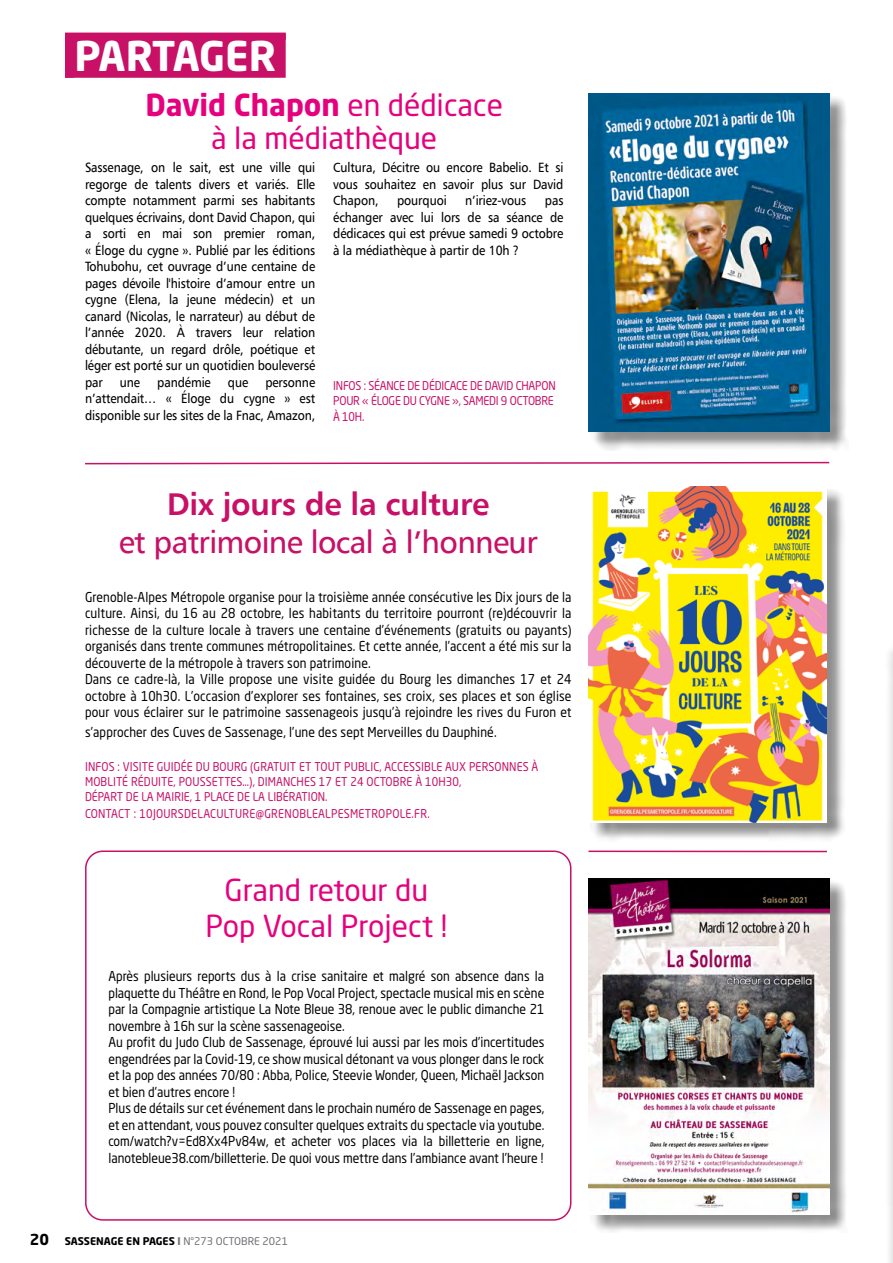
<style>
.page{position:relative;width:893px;height:1263px;background:#fff}
.page>*{position:absolute;margin:0;border:0;box-sizing:border-box;transform-origin:0 0}
.t1{font:700 40.5px "Neo Sans Std";letter-spacing:-.02em;color:#fff}
.t2{font:31.5px "Humanist 777 BT";letter-spacing:-.02em;color:#c71066}
.t3{font:700 31.5px "Humanist 777 BT";letter-spacing:-.01em;color:#c71066}
.t4{font:30px/33px "Neo Sans Std";color:#e6007d;text-align:center}
.t5{font:700 15px "Neo Sans Std";color:#000}
.t6{font:13.5px/16.5px "Neo Sans Std";color:#000;scale:.9 1}
.t7{font:13.5px/16.5px "Humanist 777 BT";letter-spacing:-.01em;color:#000;text-align:justify;scale:.9 1}
.t8{font:12px/15px "Neo Sans Std";letter-spacing:.01em;color:#c71066;scale:.9 1}
.t9{font:12px/15px "Neo Sans Std";letter-spacing:-.02em;color:#c71066;scale:.9 1}
.t10{font:700 10.5px "Neo Sans Std";color:#000}
.s1{font-weight:700}
.s2{color:#706f75}
.s3{font-weight:400;color:#706f75}
</style>
<div class="page">
<div style="left:884px;top:641px;width:9px;height:622px;background:#f6f6f6"></div>
<hr style="left:892px;top:646px;width:1px;height:617px;background:#efeceb">
<div style="left:85px;top:850px;width:486px;height:371px;border:2px solid #c71066;border-radius:17px"></div>
<div style="left:65px;top:33px;width:221px;height:45px;background:#c71066"></div>
<div style="left:590px;top:95px;width:258px;height:356px;background:#000;opacity:.45"></div>
<img style="left:588px;top:93px;width:241px;height:339px">
<div style="left:590px;top:880px;width:258px;height:353px;background:#000;opacity:.45"></div>
<img style="left:588px;top:878px;width:241px;height:336px">
<svg style="left:85px;top:461px;width:745px;height:4px"></svg>
<hr style="left:588px;top:850px;width:239px;height:2px;background:#c71066">
<div style="left:590px;top:489px;width:256px;height:352px;background:#000;opacity:.45"></div>
<img style="left:588px;top:487px;width:239px;height:335px">
<h1 class="t1" style="left:74px;top:30px;width:203px">PARTAGER</h1>
<h3 class="t4" style="left:145px;top:88px;width:359px"><span class="s1">David Chapon</span> en dédicace à la médiathèque</h3>
<p class="t7" style="left:85px;top:159px;width:257px">Sassenage, on le sait, est une ville qui regorge de talents divers et variés. Elle compte notamment parmi ses habitants quelques écrivains, dont David Chapon, qui a sorti en mai son premier roman, « Éloge du cygne ». Publié par les éditions Tohubohu, cet ouvrage d’une centaine de pages dévoile l'histoire d’amour entre un cygne (Elena, la jeune médecin) et un canard (Nicolas, le narrateur) au début de l’année 2020. À travers leur relation débutante, un regard drôle, poétique et léger est porté sur un quotidien bouleversé par</p>
<p class="t7" style="left:120px;top:373px;width:24px">une</p>
<p class="t7" style="left:157px;top:373px;width:61px">pandémie</p>
<p class="t7" style="left:228px;top:373px;width:24px">que</p>
<p class="t7" style="left:85px;top:373px;width:257px;text-indent:180px">personne n’attendait… « Éloge du cygne » est disponible sur les sites de la Fnac, Amazon,</p>
<p class="t7" style="left:333px;top:159px;width:257px">Cultura, Décitre ou encore Babelio. Et si vous souhaitez en savoir plus sur David Chapon,</p>
<p class="t7" style="left:397px;top:192px;width:57px">pourquoi</p>
<p class="t7" style="left:465px;top:192px;width:69px">n’iriez-vous</p>
<p class="t7" style="left:333px;top:192px;width:257px;text-indent:212px">pas échanger avec lui lors de sa séance de dédicaces qui est prévue samedi 9 octobre à la médiathèque à partir de 10h ?</p>
<p class="t9" style="left:333px;top:378px;width:249px">INFOS : SÉANCE DE DÉDICACE DE DAVID CHAPON<br>POUR « ÉLOGE DU CYGNE », SAMEDI 9 OCTOBRE</p>
<p class="t8" style="left:333px;top:409px;width:36px">À 10H.</p>
<h2 class="t3" style="left:167px;top:484px;width:324px">Dix jours de la culture</h2>
<h2 class="t2" style="left:119px;top:522px;width:421px">et patrimoine local à l’honneur</h2>
<p class="t6" style="left:85px;top:588px;width:542px">Grenoble-Alpes Métropole organise pour la troisième année consécutive les Dix jours de la culture. Ainsi, du 16 au 28 octobre, les habitants du territoire pourront (re)découvrir la richesse de la culture locale à travers une centaine d’événements (gratuits ou payants) organisés dans trente communes métropolitaines. Et cette année, l’accent a été mis sur la découverte de la métropole à travers son patrimoine.<br>Dans ce cadre-là, la Ville propose une visite guidée du Bourg les dimanches 17 et 24 octobre à 10h30. L’occasion d’explorer ses fontaines, ses croix, ses places et son église pour vous éclairer sur le patrimoine sassenageois jusqu’à rejoindre les rives du Furon et</p>
<p class="t6" style="left:85px;top:723px;width:459px">s’approcher des Cuves de Sassenage, l’une des sept Merveilles du Dauphiné.</p>
<p class="t8" style="left:85px;top:759px;width:505px">INFOS : VISITE GUIDÉE DU BOURG (GRATUIT ET TOUT PUBLIC, ACCESSIBLE AUX PERSONNES À<br>MOBLITÉ RÉDUITE, POUSSETTES…), DIMANCHES 17 ET 24 OCTOBRE À 10H30,<br>DÉPART DE LA MAIRIE, 1 PLACE DE LA LIBÉRATION.</p>
<p class="t8" style="left:85px;top:806px;width:384px">CONTACT : 10JOURSDELACULTURE@GRENOBLEALPESMETROPOLE.FR.</p>
<h3 class="t4" style="left:206px;top:872px;width:243px;line-height:36px">Grand retour du<br>Pop Vocal Project !</h3>
<p class="t6" style="left:108px;top:968px;width:486px">Après plusieurs reports dus à la crise sanitaire et malgré son absence dans la plaquette du Théâtre en Rond, le Pop Vocal Project, spectacle musical mis en scène par la Compagnie artistique La Note Bleue 38, renoue avec le public dimanche 21 novembre à 16h sur la scène sassenageoise.<br>Au profit du Judo Club de Sassenage, éprouvé lui aussi par les mois d’incertitudes engendrées par la Covid-19, ce show musical détonant va vous plonger dans le rock et la pop des années 70/80 : Abba, Police, Steevie Wonder, Queen, Michaël Jackson et bien d’autres encore !<br>Plus de détails sur cet événement dans le prochain numéro de Sassenage en pages, et en attendant, vous pouvez consulter quelques extraits du spectacle via youtube. com/watch?v=Ed8Xx4Pv84w, et acheter vos places via la billetterie en ligne, lanotebleue38.com/billetterie. De quoi vous mettre dans l’ambiance avant l’heure !</p>
<p class="t5" style="left:30px;top:1229px;width:21px">20</p>
<p class="t10" style="left:65px;top:1234px;width:225px">SASSENAGE EN PAGES <span class="s2">I</span> <span class="s3">N°273 OCTOBRE 2021</span></p>
</div>
